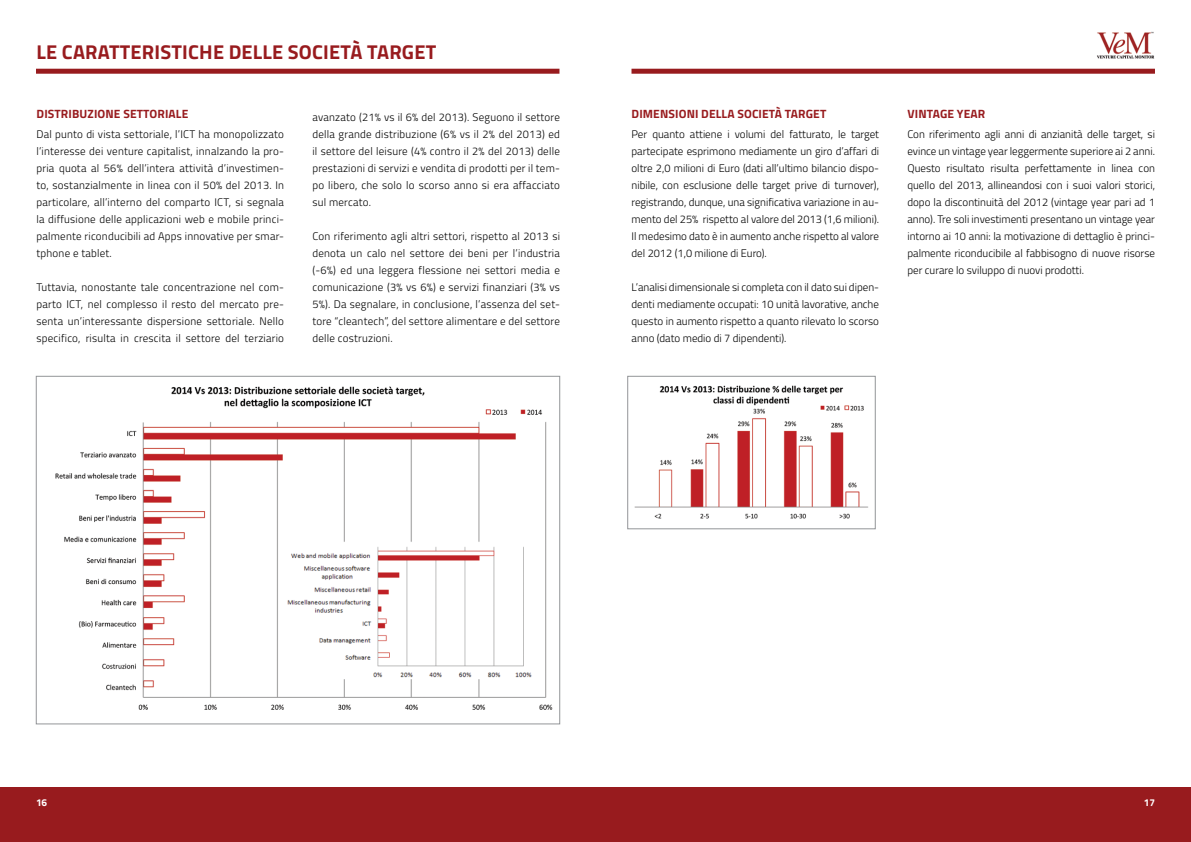
<style>
.page{position:relative;width:1191px;height:842px;background:#fff}
.page>*{position:absolute;margin:0;border:0;box-sizing:border-box;transform-origin:0 0}
.t1{font:700 20px "Titillium Web";letter-spacing:.01em;color:#981b1e}
.t2{font:700 12px "Titillium Web";letter-spacing:.01em;color:#981b1e}
.t3{font:300 11px/17px "Titillium Web";letter-spacing:.02em;color:#000;text-align:justify}
.t4{font:700 10px "Titillium Web";color:#fff}
</style>
<div class="page">
<div style="left:595px;top:787px;width:596px;height:55px;background:#981b1e"></div>
<div style="left:631px;top:69px;width:524px;height:5px;background:#981b1e"></div>
<div style="left:0;top:787px;width:595px;height:55px;background:#981b1e"></div>
<div style="left:36px;top:69px;width:523px;height:5px;background:#981b1e"></div>
<img style="left:1097px;top:31px;width:58px;height:28px">
<img style="left:634px;top:385px;width:234px;height:134px">
<div style="left:627px;top:376px;width:248px;height:153px;border:1px solid #939598"></div>
<img style="left:55px;top:386px;width:498px;height:324px">
<h1 class="t1" style="left:37px;top:36px;width:401px">LE CARATTERISTICHE DELLE SOCIETÀ TARGET</h1>
<p class="t2" style="left:37px;top:104px;width:25px">DISTRIBUZI</p>
<p class="t2" style="left:98px;top:104px;width:85px">ONE SETTORIALE</p>
<p class="t3" style="left:36px;top:125px;width:249px">Dal punto di vista settoriale, l’ICT ha monopolizzato l’interesse dei venture capitalist, innalzando la pro&shy;pria quota al 56% dell’intera attività d’investimen&shy;to, sostanzialmente in linea con il 50% del 2013. In particolare, all’interno del comparto ICT, si segnala la diffusione delle applicazioni web e mobile princi&shy;palmente riconducibili ad Apps innovative per smar&shy;tphone e tablet.</p>
<p class="t3" style="left:36px;top:278px;width:249px">Tuttavia, nonostante tale concentrazione nel com&shy;parto ICT, nel complesso il resto del mercato pre&shy;senta un’interessante dispersione settoriale. Nello specifico, risulta in crescita il settore del terziario</p>
<p class="t3" style="left:312px;top:108px;width:249px">avanzato (21% vs il 6% del 2013). Seguono il settore della grande distribuzione (6% vs il 2% del 2013) ed il settore del leisure (4% contro il 2% del 2013) delle prestazioni di servizi e vendita di prodotti per il tem&shy;po libero, che solo lo scorso anno si era affacciato sul mercato.</p>
<p class="t3" style="left:312px;top:227px;width:249px">Con riferimento agli altri settori, rispetto al 2013 si denota un calo nel settore dei beni per l’industria (-6%) ed una leggera flessione nei settori media e comunicazione (3% vs 6%) e servizi finanziari (3% vs 5%). Da segnalare, in conclusione, l’assenza del set&shy;tore “cleantech”, del settore alimentare e del settore delle costruzioni.</p>
<p class="t2" style="left:631px;top:104px;width:77px">DIMENSIONI DELL</p>
<p class="t2" style="left:727px;top:104px;width:79px">A SOCIETÀ TARGET</p>
<p class="t3" style="left:631px;top:125px;width:249px">Per quanto attiene i volumi del fatturato, le target partecipate esprimono mediamente un giro d’affari di oltre 2,0 milioni di Euro (dati all’ultimo bilancio dispo&shy;nibile, con esclusione delle target prive di turnover), registrando, dunque, una significativa variazione in au&shy;mento del 25% rispetto al valore del 2013 (1,6 milioni).<br>Il medesimo dato è in aumento anche rispetto al valore del 2012 (1,0 milione di Euro).</p>
<p class="t3" style="left:631px;top:278px;width:249px">L’analisi dimensionale si completa con il dato sui dipen&shy;denti mediamente occupati: 10 unità lavorative, anche questo in aumento rispetto a quanto rilevato lo scorso anno (dato medio di 7 dipendenti).</p>
<p class="t2" style="left:907px;top:104px;width:8px">VINT</p>
<p class="t2" style="left:932px;top:104px;width:51px">AGE YEAR</p>
<p class="t3" style="left:907px;top:125px;width:249px">Con riferimento agli anni di anzianità delle target, si evince un vintage year leggermente superiore ai 2 anni.<br>Questo risultato risulta perfettamente in linea con quello del 2013, allineandosi con i suoi valori storici, dopo la discontinuità del 2012 (vintage year pari ad 1 anno). Tre soli investimenti presentano un vintage year intorno ai 10 anni: la motivazione di dettaglio è princi&shy;palmente riconducibile al fabbisogno di nuove risorse per curare lo sviluppo di nuovi prodotti.</p>
<p class="t4" style="left:36px;top:795px;width:13px">16</p>
<p class="t4" style="left:1143px;top:795px;width:13px">17</p>
</div>
